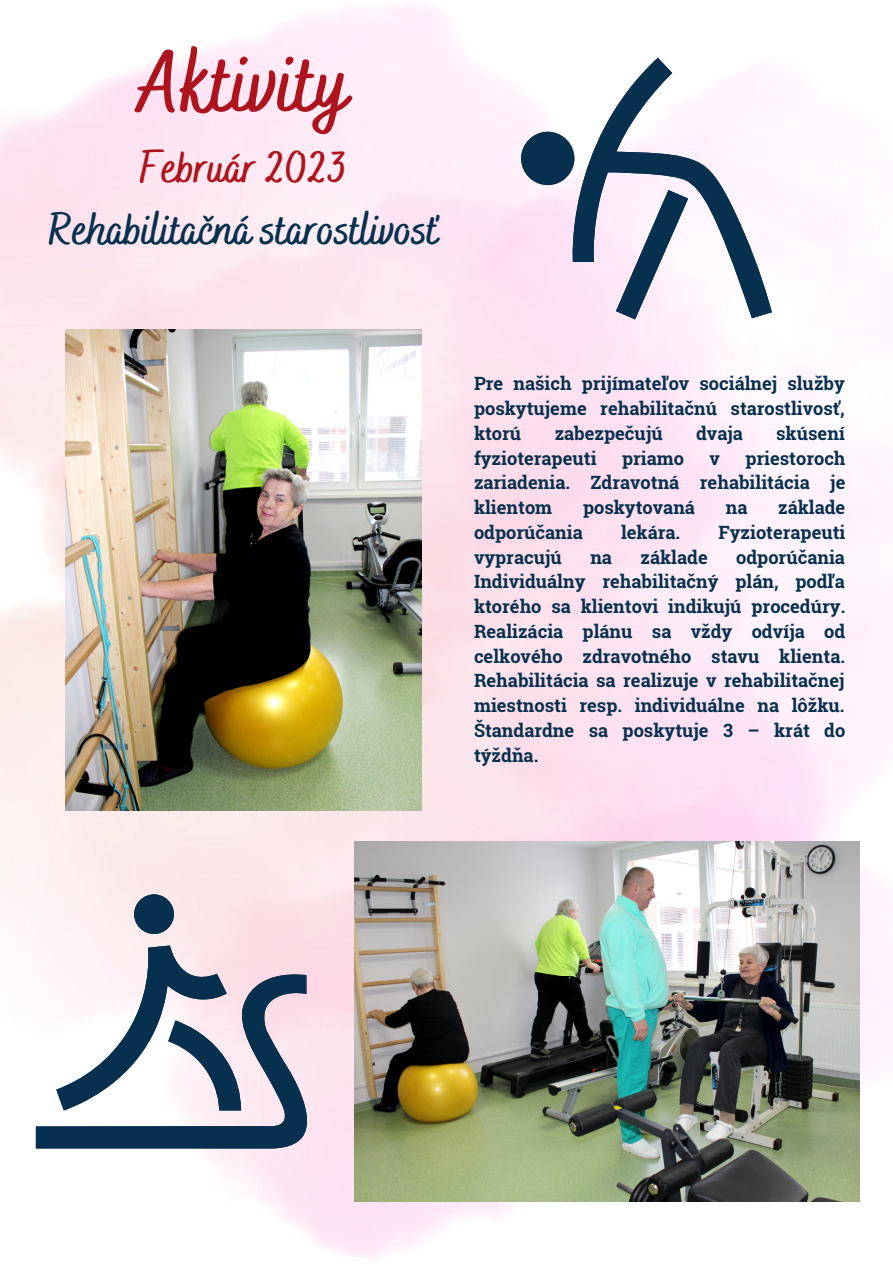
<style>
.page{position:relative;width:893px;height:1264px;background:#fff}
.page>*{position:absolute;margin:0;border:0;box-sizing:border-box;transform-origin:0 0}
.t1{font:700 85.95px "Bakerie Smooth";color:#ad141d}
.t2{font:700 44.85px "Bakerie Smooth";color:#07304e}
.t3{font:700 44.85px "Bakerie Smooth";color:#ad141d}
.t4{font:700 18.3px/24.8px "Roboto Slab";color:#07304e;text-align:justify}
</style>
<div class="page">
<img style="left:0;top:5px;width:892px;height:1255px">
<img style="left:66px;top:329px;width:355px;height:481px">
<img style="left:354px;top:841px;width:505px;height:360px">
<svg style="left:36px;top:894px;width:281px;height:254px"></svg>
<svg style="left:521px;top:58px;width:250px;height:261px"></svg>
<h1 class="t1" style="left:138px;top:33px;width:212px">Aktivity</h1>
<h2 class="t3" style="left:140px;top:141px;width:209px">Február 2023</h2>
<h2 class="t2" style="left:49px;top:203px;width:391px">Rehabilitačná starostlivosť</h2>
<p class="t4" style="left:474px;top:371px;width:372px">Pre našich prijímateľov sociálnej služby poskytujeme rehabilitačnú starostlivosť, ktorú</p>
<p class="t4" style="left:554px;top:420px;width:110px">zabezpečujú</p>
<p class="t4" style="left:696px;top:420px;width:48px">dvaja</p>
<p class="t4" style="left:776px;top:420px;width:70px">skúsení</p>
<p class="t4" style="left:474px;top:445px;width:124px">fyzioterapeuti</p>
<p class="t4" style="left:622px;top:445px;width:63px">priamo</p>
<p class="t4" style="left:709px;top:445px;width:12px">v</p>
<p class="t4" style="left:474px;top:445px;width:373px;text-indent:271px">priestoroch zariadenia. Zdravotná rehabilitácia je klientom</p>
<p class="t4" style="left:583px;top:494px;width:113px">poskytovaná</p>
<p class="t4" style="left:725px;top:494px;width:23px">na</p>
<p class="t4" style="left:778px;top:494px;width:69px">základe</p>
<p class="t4" style="left:474px;top:519px;width:110px">odporúčania</p>
<p class="t4" style="left:621px;top:519px;width:61px">lekára.</p>
<p class="t4" style="left:718px;top:519px;width:129px">Fyzioterapeuti</p>
<p class="t4" style="left:474px;top:544px;width:89px">vypracujú</p>
<p class="t4" style="left:590px;top:544px;width:23px">na</p>
<p class="t4" style="left:640px;top:544px;width:69px">základe</p>
<p class="t4" style="left:474px;top:544px;width:373px;text-indent:262px">odporúčania Individuálny rehabilitačný plán, podľa ktorého sa klientovi indikujú procedúry.<br>Realizácia plánu sa vždy odvíja od celkového zdravotného stavu klienta.<br>Rehabilitácia sa realizuje v rehabilitačnej miestnosti resp. individuálne na lôžku.<br>Štandardne sa poskytuje 3 – krát do týždňa.</p>
</div>
